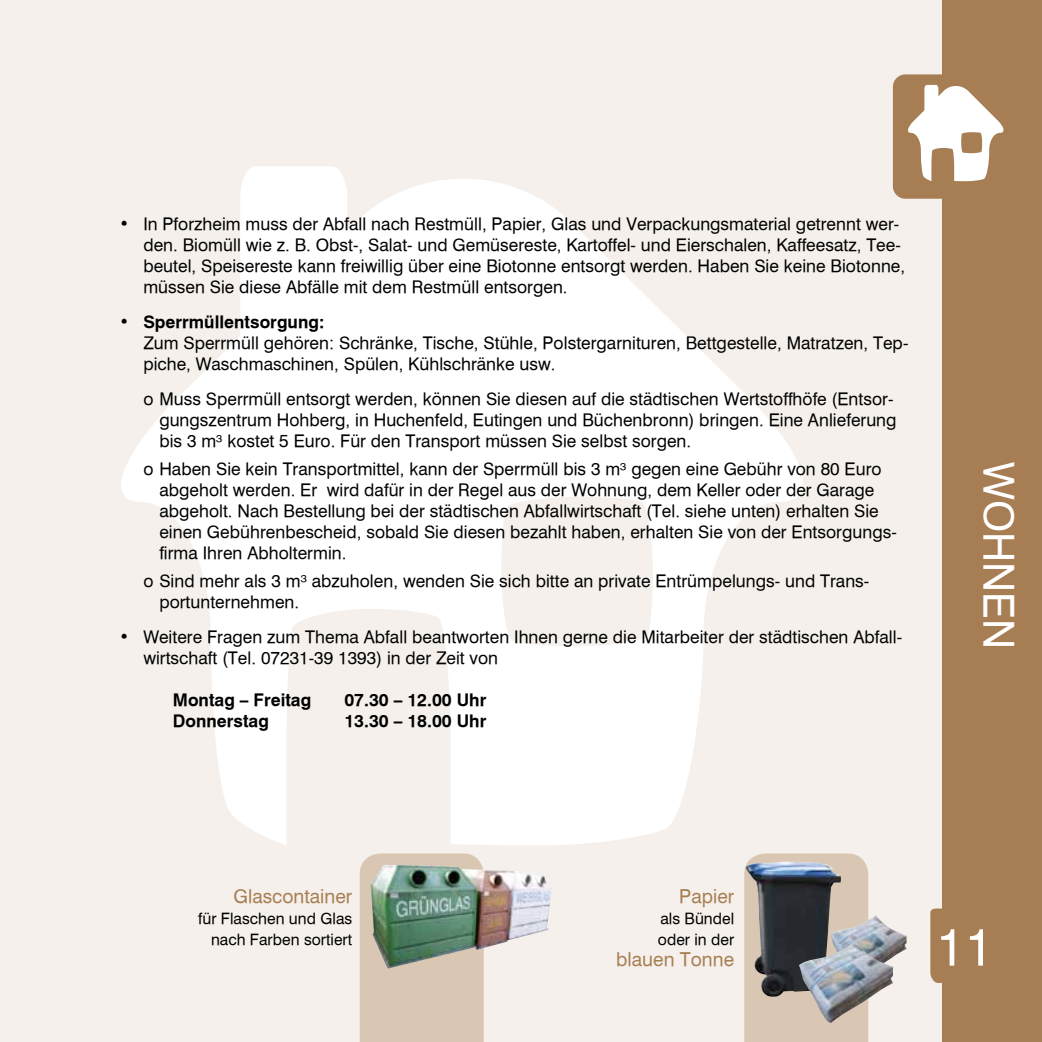
<style>
.page{position:relative;width:1042px;height:1042px;background:#f5f0eb}
.page>*{position:absolute;margin:0;border:0;box-sizing:border-box;transform-origin:0 0}
.t1{font:52.5px "Geneva";color:#fff}
.t2{font:42px "Geneva";color:#fff}
.t3{font:19.25px "Geneva";color:#a77e53}
.t4{font:17.5px/21px "Geneva";color:#000}
.t5{font:700 17.5px "Geneva";color:#000}
.t6{font:15.75px/21px "Geneva";color:#000;text-align:right}
.s1{font-weight:700}
</style>
<div class="page">
<svg style="left:121px;top:166px;width:682px;height:679px;fill:#fff"></svg>
<div style="left:943px;top:0;width:99px;height:1042px;background:#a77e53"></div>
<div style="left:893px;top:74px;width:124px;height:125px;background:#a77e53;border-radius:12px"></div>
<svg style="left:908px;top:84px;width:96px;height:97px"></svg>
<svg style="left:930px;top:908px;width:13px;height:75px"></svg>
<div style="left:360px;top:853px;width:124px;height:189px;background:#d9c7b4"></div>
<svg style="left:744px;top:853px;width:124px;height:189px;background:#dac8b6"></svg>
<img style="left:841px;top:915px;width:66px;height:54px">
<img style="left:745px;top:861px;width:96px;height:136px">
<img style="left:799px;top:942px;width:94px;height:81px">
<img style="left:370px;top:865px;width:181px;height:103px">
<p class="t4" style="left:143px;top:213px;width:763px;text-indent:-24px">• In Pforzheim muss der Abfall nach Restmüll, Papier, Glas und Verpackungsmaterial getrennt wer&shy;den. Biomüll wie z. B. Obst-, Salat- und Gemüsereste, Kartoffel- und Eierschalen, Kaffeesatz, Tee&shy;beutel, Speisereste kann freiwillig über eine Biotonne entsorgt werden. Haben Sie keine Biotonne, müssen Sie diese Abfälle mit dem Restmüll entsorgen.</p>
<p class="t4" style="left:143px;top:311px;width:766px;text-indent:-24px">• <span class="s1">Sperrmüllentsorgung:<br></span>Zum Sperrmüll gehören: Schränke, Tische, Stühle, Polstergarnituren, Bettgestelle, Matratzen, Tep&shy;piche, Waschmaschinen, Spülen, Kühlschränke usw.</p>
<p class="t4" style="left:159px;top:388px;width:739px;text-indent:-16px">o Muss Sperrmüll entsorgt werden, können Sie diesen auf die städtischen Wertstoffhöfe (Entsor&shy;gungszentrum Hohberg, in Huchenfeld, Eutingen und Büchenbronn) bringen. Eine Anlieferung bis 3 m³ kostet 5 Euro. Für den Transport müssen Sie selbst sorgen.</p>
<p class="t4" style="left:159px;top:458px;width:739px;text-indent:-16px">o Haben Sie kein Transportmittel, kann der Sperrmüll bis 3 m³ gegen eine Gebühr von 80 Euro abgeholt werden. Er wird dafür in der Regel aus der Wohnung, dem Keller oder der Garage abgeholt. Nach Bestellung bei der städtischen Abfallwirtschaft (Tel. siehe unten) erhalten Sie einen Gebührenbescheid, sobald Sie diesen bezahlt haben, erhalten Sie von der Entsorgungs&shy;firma Ihren Abholtermin.</p>
<p class="t4" style="left:159px;top:570px;width:711px;text-indent:-16px">o Sind mehr als 3 m³ abzuholen, wenden Sie sich bitte an private Entrümpelungs- und Trans&shy;portunternehmen.</p>
<p class="t4" style="left:143px;top:626px;width:760px;text-indent:-24px">• Weitere Fragen zum Thema Abfall beantworten Ihnen gerne die Mitarbeiter der städtischen Abfall&shy;wirtschaft (Tel. 07231-39 1393) in der Zeit von</p>
<p class="t5" style="left:173px;top:689px;width:140px">Montag – Freitag</p>
<p class="t5" style="left:344px;top:689px;width:144px">07.30 – 12.00 Uhr</p>
<p class="t5" style="left:173px;top:710px;width:98px">Donnerstag</p>
<p class="t5" style="left:344px;top:710px;width:144px">13.30 – 18.00 Uhr</p>
<h2 class="t2" style="left:1024px;top:462px;width:184px;rotate:90deg">Wohnen</h2>
<p class="t3" style="left:233px;top:885px;width:120px">Glascontainer</p>
<p class="t6" style="left:198px;top:908px;width:156px">für Flaschen und Glas nach Farben sortiert</p>
<p class="t3" style="left:679px;top:885px;width:57px">Papier</p>
<p class="t6" style="left:658px;top:908px;width:78px;text-align:left">als Bündel oder in der</p>
<p class="t3" style="left:616px;top:948px;width:120px">blauen Tonne</p>
<h1 class="t1" style="left:936px;top:915px;width:59px">11</h1>
</div>
